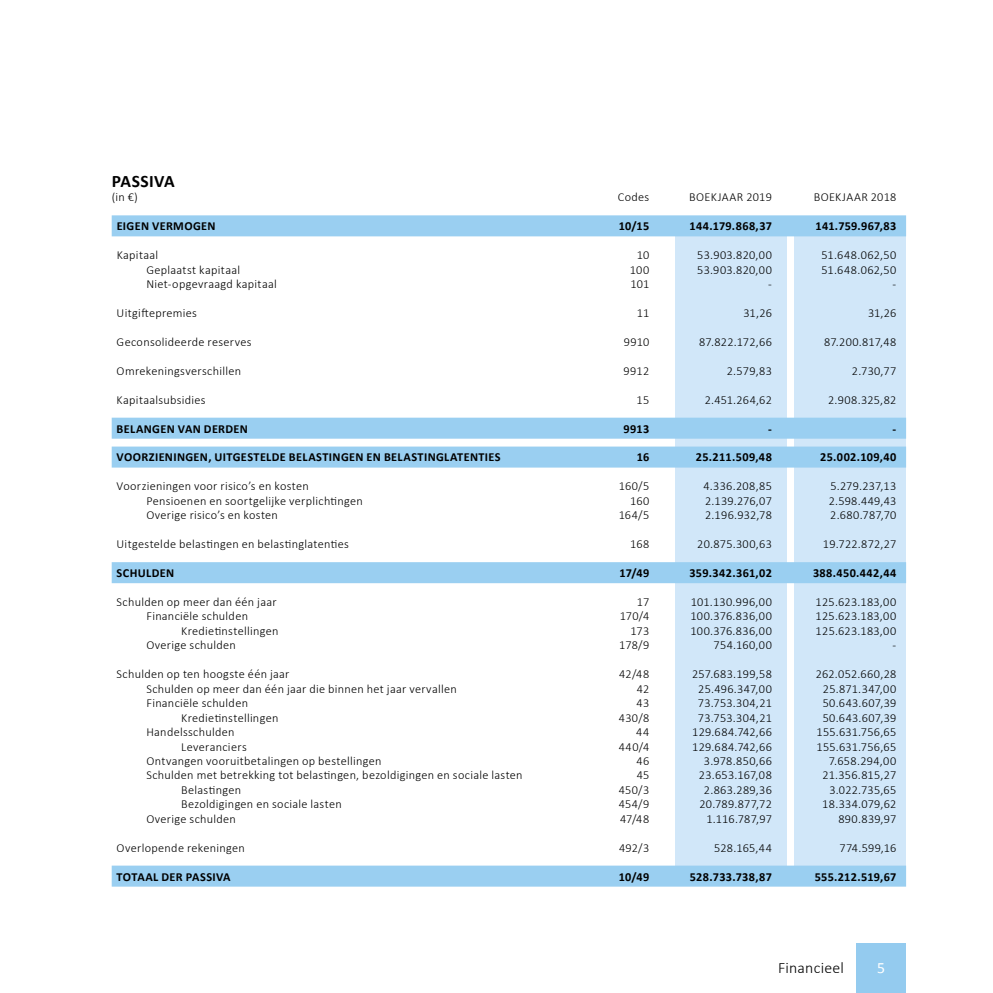
<style>
.page{position:relative;width:993px;height:993px;background:#fff}
.page>*{position:absolute;margin:0;border:0;box-sizing:border-box;transform-origin:0 0}
.t1{font:700 17.5px "Calibri";letter-spacing:.015em;color:#000}
.t2{font:300 15.75px "Calibri";letter-spacing:.015em;color:#000}
.t3{font:15.75px "Calibri";color:#fff}
.t4{font:300 12.25px "Calibri";letter-spacing:.025em;color:#000}
.t5{font:700 12.25px "Calibri";letter-spacing:.03em;color:#000}
</style>
<div class="page">
<div style="left:675px;top:233px;width:111px;height:647px;background:#d1e7f9"></div>
<div style="left:794px;top:233px;width:111px;height:647px;background:#d1e7f9"></div>
<div style="left:112px;top:215px;width:793px;height:21px;background:#9acff1"></div>
<div style="left:112px;top:417px;width:793px;height:21px;background:#9acff1"></div>
<div style="left:112px;top:446px;width:793px;height:21px;background:#9acff1"></div>
<div style="left:112px;top:562px;width:793px;height:21px;background:#9acff1"></div>
<div style="left:112px;top:865px;width:793px;height:21px;background:#9acff1"></div>
<div style="left:856px;top:943px;width:49px;height:49px;background:#94cbef"></div>
<h1 class="t1" style="left:112px;top:170px;width:64px">PASSIVA</h1>
<p class="t4" style="left:112px;top:190px;width:28px">(in €)</p>
<p class="t5" style="left:117px;top:218px;width:100px">EIGEN VERMOGEN</p>
<p class="t4" style="left:617px;top:190px;width:33px">Codes</p>
<p class="t5" style="left:618px;top:218px;width:32px">10/15</p>
<p class="t4" style="left:689px;top:190px;width:84px">BOEKJAAR 2019</p>
<p class="t5" style="left:689px;top:218px;width:84px">144.179.868,37</p>
<p class="t4" style="left:813px;top:190px;width:84px">BOEKJAAR 2018</p>
<p class="t5" style="left:815px;top:218px;width:82px">141.759.967,83</p>
<p class="t4" style="left:117px;top:247px;width:43px">Kapitaal</p>
<p class="t4" style="left:636px;top:247px;width:14px">10</p>
<p class="t4" style="left:697px;top:247px;width:76px">53.903.820,00</p>
<p class="t4" style="left:821px;top:247px;width:76px">51.648.062,50</p>
<p class="t4" style="left:146px;top:262px;width:95px">Geplaatst kapitaal</p>
<p class="t4" style="left:629px;top:262px;width:21px">100</p>
<p class="t4" style="left:697px;top:262px;width:76px">53.903.820,00</p>
<p class="t4" style="left:821px;top:262px;width:76px">51.648.062,50</p>
<p class="t4" style="left:146px;top:276px;width:132px">Niet-opgevraagd kapitaal</p>
<p class="t4" style="left:630px;top:276px;width:20px">101</p>
<p class="t4" style="left:767px;top:276px;width:5px">-</p>
<p class="t4" style="left:892px;top:276px;width:5px">-</p>
<p class="t4" style="left:117px;top:305px;width:82px">Uitgiftepremies</p>
<p class="t4" style="left:636px;top:305px;width:14px">11</p>
<p class="t4" style="left:743px;top:305px;width:30px">31,26</p>
<p class="t4" style="left:867px;top:305px;width:30px">31,26</p>
<p class="t4" style="left:117px;top:334px;width:136px">Geconsolideerde reserves</p>
<p class="t4" style="left:623px;top:334px;width:27px">9910</p>
<p class="t4" style="left:699px;top:334px;width:74px">87.822.172,66</p>
<p class="t4" style="left:823px;top:334px;width:74px">87.200.817,48</p>
<p class="t4" style="left:117px;top:363px;width:126px">Omrekeningsverschillen</p>
<p class="t4" style="left:623px;top:363px;width:27px">9912</p>
<p class="t4" style="left:726px;top:363px;width:46px">2.579,83</p>
<p class="t4" style="left:851px;top:363px;width:46px">2.730,77</p>
<p class="t4" style="left:117px;top:392px;width:90px">Kapitaalsubsidies</p>
<p class="t4" style="left:636px;top:392px;width:14px">15</p>
<p class="t4" style="left:704px;top:392px;width:69px">2.451.264,62</p>
<p class="t4" style="left:827px;top:392px;width:70px">2.908.325,82</p>
<p class="t5" style="left:117px;top:420px;width:133px">BELANGEN VAN DERDEN</p>
<p class="t5" style="left:623px;top:420px;width:27px">9913</p>
<p class="t5" style="left:767px;top:420px;width:5px">-</p>
<p class="t5" style="left:892px;top:420px;width:5px">-</p>
<p class="t5" style="left:117px;top:449px;width:385px">VOORZIENINGEN, UITGESTELDE BELASTINGEN EN BELASTINGLATENTIES</p>
<p class="t5" style="left:636px;top:449px;width:14px">16</p>
<p class="t5" style="left:695px;top:449px;width:77px">25.211.509,48</p>
<p class="t5" style="left:820px;top:449px;width:78px">25.002.109,40</p>
<p class="t4" style="left:117px;top:478px;width:194px">Voorzieningen voor risico’s en kosten</p>
<p class="t4" style="left:618px;top:478px;width:32px">160/5</p>
<p class="t4" style="left:703px;top:478px;width:70px">4.336.208,85</p>
<p class="t4" style="left:830px;top:478px;width:67px">5.279.237,13</p>
<p class="t4" style="left:146px;top:493px;width:218px">Pensioenen en soortgelijke verplichtingen</p>
<p class="t4" style="left:630px;top:493px;width:21px">160</p>
<p class="t4" style="left:704px;top:493px;width:68px">2.139.276,07</p>
<p class="t4" style="left:828px;top:493px;width:69px">2.598.449,43</p>
<p class="t4" style="left:146px;top:507px;width:133px">Overige risico’s en kosten</p>
<p class="t4" style="left:618px;top:507px;width:32px">164/5</p>
<p class="t4" style="left:705px;top:507px;width:68px">2.196.932,78</p>
<p class="t4" style="left:830px;top:507px;width:67px">2.680.787,70</p>
<p class="t4" style="left:117px;top:536px;width:234px">Uitgestelde belastingen en belastinglatenties</p>
<p class="t4" style="left:630px;top:536px;width:21px">168</p>
<p class="t4" style="left:697px;top:536px;width:76px">20.875.300,63</p>
<p class="t4" style="left:822px;top:536px;width:75px">19.722.872,27</p>
<p class="t5" style="left:117px;top:565px;width:59px">SCHULDEN</p>
<p class="t5" style="left:619px;top:565px;width:31px">17/49</p>
<p class="t5" style="left:689px;top:565px;width:84px">359.342.361,02</p>
<p class="t5" style="left:812px;top:565px;width:85px">388.450.442,44</p>
<p class="t4" style="left:117px;top:594px;width:161px">Schulden op meer dan één jaar</p>
<p class="t4" style="left:636px;top:594px;width:14px">17</p>
<p class="t4" style="left:690px;top:594px;width:82px">101.130.996,00</p>
<p class="t4" style="left:815px;top:594px;width:82px">125.623.183,00</p>
<p class="t4" style="left:146px;top:608px;width:103px">Financiële schulden</p>
<p class="t4" style="left:619px;top:608px;width:31px">170/4</p>
<p class="t4" style="left:690px;top:608px;width:83px">100.376.836,00</p>
<p class="t4" style="left:815px;top:608px;width:82px">125.623.183,00</p>
<p class="t4" style="left:181px;top:623px;width:99px">Kredietinstellingen</p>
<p class="t4" style="left:630px;top:623px;width:20px">173</p>
<p class="t4" style="left:690px;top:623px;width:83px">100.376.836,00</p>
<p class="t4" style="left:815px;top:623px;width:82px">125.623.183,00</p>
<p class="t4" style="left:146px;top:637px;width:91px">Overige schulden</p>
<p class="t4" style="left:619px;top:637px;width:31px">178/9</p>
<p class="t4" style="left:713px;top:637px;width:60px">754.160,00</p>
<p class="t4" style="left:892px;top:637px;width:5px">-</p>
<p class="t4" style="left:117px;top:666px;width:174px">Schulden op ten hoogste één jaar</p>
<p class="t4" style="left:619px;top:666px;width:32px">42/48</p>
<p class="t4" style="left:691px;top:666px;width:81px">257.683.199,58</p>
<p class="t4" style="left:815px;top:666px;width:82px">262.052.660,28</p>
<p class="t4" style="left:146px;top:680px;width:312px">Schulden op meer dan één jaar die binnen het jaar vervallen</p>
<p class="t4" style="left:636px;top:680px;width:14px">42</p>
<p class="t4" style="left:698px;top:680px;width:75px">25.496.347,00</p>
<p class="t4" style="left:822px;top:680px;width:75px">25.871.347,00</p>
<p class="t4" style="left:146px;top:695px;width:103px">Financiële schulden</p>
<p class="t4" style="left:636px;top:695px;width:14px">43</p>
<p class="t4" style="left:697px;top:695px;width:75px">73.753.304,21</p>
<p class="t4" style="left:822px;top:695px;width:75px">50.643.607,39</p>
<p class="t4" style="left:181px;top:709px;width:99px">Kredietinstellingen</p>
<p class="t4" style="left:618px;top:709px;width:32px">430/8</p>
<p class="t4" style="left:697px;top:709px;width:75px">73.753.304,21</p>
<p class="t4" style="left:822px;top:709px;width:75px">50.643.607,39</p>
<p class="t4" style="left:146px;top:724px;width:90px">Handelsschulden</p>
<p class="t4" style="left:636px;top:724px;width:15px">44</p>
<p class="t4" style="left:692px;top:724px;width:81px">129.684.742,66</p>
<p class="t4" style="left:816px;top:724px;width:81px">155.631.756,65</p>
<p class="t4" style="left:181px;top:738px;width:67px">Leveranciers</p>
<p class="t4" style="left:618px;top:738px;width:32px">440/4</p>
<p class="t4" style="left:692px;top:738px;width:81px">129.684.742,66</p>
<p class="t4" style="left:816px;top:738px;width:81px">155.631.756,65</p>
<p class="t4" style="left:146px;top:753px;width:236px">Ontvangen vooruitbetalingen op bestellingen</p>
<p class="t4" style="left:636px;top:753px;width:14px">46</p>
<p class="t4" style="left:703px;top:753px;width:69px">3.978.850,66</p>
<p class="t4" style="left:828px;top:753px;width:69px">7.658.294,00</p>
<p class="t4" style="left:146px;top:767px;width:377px">Schulden met betrekking tot belastingen, bezoldigingen en sociale lasten</p>
<p class="t4" style="left:636px;top:767px;width:14px">45</p>
<p class="t4" style="left:698px;top:767px;width:74px">23.653.167,08</p>
<p class="t4" style="left:822px;top:767px;width:75px">21.356.815,27</p>
<p class="t4" style="left:181px;top:782px;width:61px">Belastingen</p>
<p class="t4" style="left:618px;top:782px;width:32px">450/3</p>
<p class="t4" style="left:703px;top:782px;width:69px">2.863.289,36</p>
<p class="t4" style="left:829px;top:782px;width:68px">3.022.735,65</p>
<p class="t4" style="left:181px;top:796px;width:162px">Bezoldigingen en sociale lasten</p>
<p class="t4" style="left:618px;top:796px;width:32px">454/9</p>
<p class="t4" style="left:699px;top:796px;width:74px">20.789.877,72</p>
<p class="t4" style="left:822px;top:796px;width:76px">18.334.079,62</p>
<p class="t4" style="left:146px;top:810px;width:91px">Overige schulden</p>
<p class="t4" style="left:620px;top:810px;width:31px">47/48</p>
<p class="t4" style="left:706px;top:810px;width:67px">1.116.787,97</p>
<p class="t4" style="left:838px;top:810px;width:59px">890.839,97</p>
<p class="t4" style="left:117px;top:839px;width:130px">Overlopende rekeningen</p>
<p class="t4" style="left:618px;top:839px;width:32px">492/3</p>
<p class="t4" style="left:714px;top:839px;width:59px">528.165,44</p>
<p class="t4" style="left:839px;top:839px;width:58px">774.599,16</p>
<p class="t5" style="left:117px;top:868px;width:115px">TOTAAL DER PASSIVA</p>
<p class="t5" style="left:618px;top:868px;width:32px">10/49</p>
<p class="t5" style="left:689px;top:868px;width:83px">528.733.738,87</p>
<p class="t5" style="left:814px;top:868px;width:83px">555.212.519,67</p>
<p class="t2" style="left:777px;top:957px;width:67px">Financieel</p>
<p class="t3" style="left:877px;top:957px;width:9px">5</p>
</div>
